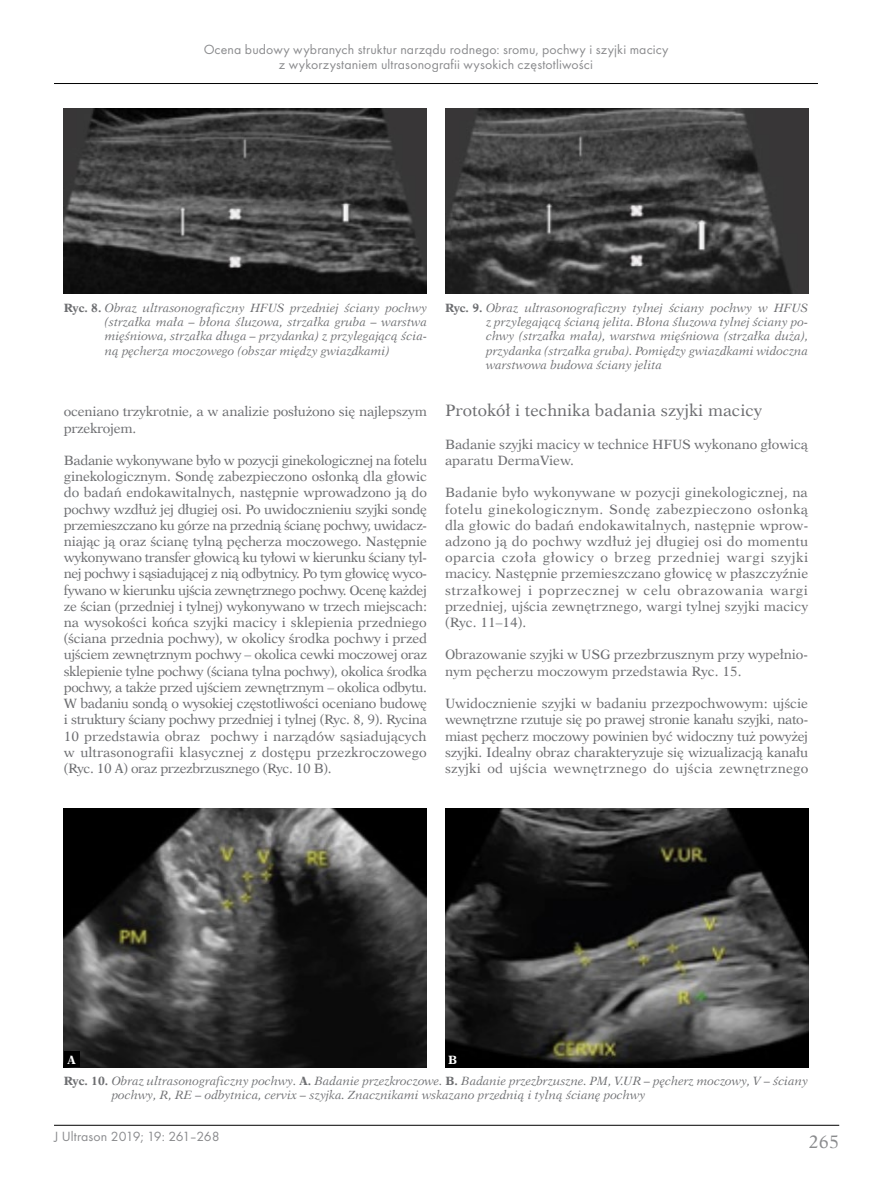
<style>
.page{position:relative;width:872px;height:1191px;background:#fff}
.page>*{position:absolute;margin:0;border:0;box-sizing:border-box;transform-origin:0 0}
.t1{font:18px "Dutch 823 EU Normal";color:#6d6e71}
._2st_Srodtytul_PL_An{font:16.5px "Dutch 823 EU Normal";color:#6d6e71}
.t2{font:13.8px/14.4px "Futura TCE";letter-spacing:.01em;color:#6d6e71;text-align:center}
.BPL_-_Body_PL{font:13.5px/16.2px "Dutch 823 EU Normal";letter-spacing:-.015em;color:#6d6e71}
.BANG_-_Body_Ang{font:13.5px/16.2px "Dutch 823 EU Normal";color:#6d6e71}
.Normalny{font:12px/14.4px "Dutch 823 EU Italic";color:#6d6e71;text-align:justify}
.Normalny-2{font:12px "Dutch 823 EU Bold";color:#fff}
.s1{font-family:"Dutch 823 EU Bold"}
</style>
<div class="page">
<hr style="left:54px;top:1125px;width:785px;height:1px;background:#000">
<hr style="left:54px;top:83px;width:764px;height:1px;background:#000">
<img style="left:64px;top:108px;width:363px;height:186px">
<img style="left:445px;top:108px;width:363px;height:186px">
<img style="left:64px;top:808px;width:363px;height:259px">
<img style="left:445px;top:808px;width:363px;height:259px">
<div style="left:64px;top:1051px;width:15px;height:16px;background:#000"></div>
<div style="left:445px;top:1051px;width:15px;height:16px;background:#000"></div>
<p class="t2" style="left:203px;top:42px;width:466px">Ocena budowy wybranych struktur narządu rodnego: sromu, pochwy i szyjki macicy z wykorzystaniem ultrasonografii wysokich częstotliwości</p>
<p class="Normalny" style="left:105px;top:300px;width:324px;text-indent:-41px"><span class="s1">Ryc. 8.</span> Obraz ultrasonograficzny HFUS przedniej ściany pochwy (strzałka mała – błona śluzowa, strzałka gruba – warstwa mięśniowa, strzałka długa – przydanka) z przylegającą ścia&shy;ną pęcherza moczowego (obszar między gwiazdkami)</p>
<p class="Normalny" style="left:486px;top:300px;width:324px;text-indent:-41px"><span class="s1">Ryc. 9.</span> Obraz ultrasonograficzny tylnej ściany pochwy w HFUS z przylegającą ścianą jelita. Błona śluzowa tylnej ściany po&shy;chwy (strzałka mała), warstwa mięśniowa (strzałka duża), przydanka (strzałka gruba). Pomiędzy gwiazdkami widoczna warstwowa budowa ściany jelita</p>
<p class="BPL_-_Body_PL" style="left:64px;top:404px;width:364px">oceniano trzykrotnie, a w analizie posłużono się najlepszym przekrojem.</p>
<p class="BPL_-_Body_PL" style="left:64px;top:452px;width:365px;text-align:justify">Badanie wykonywane było w pozycji ginekologicznej na fotelu ginekologicznym. Sondę zabezpieczono osłonką dla głowic do badań endokawitalnych, następnie wprowadzono ją do pochwy wzdłuż jej długiej osi. Po uwidocznieniu szyjki sondę przemieszczano ku górze na przednią ścianę pochwy, uwidacz&shy;niając ją oraz ścianę tylną pęcherza moczowego. Następnie wykonywano transfer głowicą ku tyłowi w kierunku ściany tyl&shy;nej pochwy i sąsiadującej z nią odbytnicy. Po tym głowicę wyco&shy;fywano w kierunku ujścia zewnętrznego pochwy. Ocenę każdej ze ścian (przedniej i tylnej) wykonywano w trzech miejscach: na wysokości końca szyjki macicy i sklepienia przedniego (ściana przednia pochwy), w okolicy środka pochwy i przed ujściem zewnętrznym pochwy – okolica cewki moczowej oraz sklepienie tylne pochwy (ściana tylna pochwy), okolica środka pochwy, a także przed ujściem zewnętrznym – okolica odbytu.<br>W badaniu sondą o wysokiej częstotliwości oceniano budowę i struktury ściany pochwy przedniej i tylnej (Ryc. 8, 9). Rycina 10 przedstawia obraz pochwy i narządów sąsiadujących w ultrasonografii klasycznej z dostępu przezkroczowego (Ryc. 10 A) oraz przezbrzusznego (Ryc. 10 B).</p>
<p class="_2st_Srodtytul_PL_An" style="left:445px;top:400px;width:319px">Protokół i technika badania szyjki macicy</p>
<p class="BANG_-_Body_Ang" style="left:445px;top:436px;width:365px">Badanie szyjki macicy w technice HFUS wykonano głowicą aparatu DermaView.</p>
<p class="BANG_-_Body_Ang" style="left:445px;top:485px;width:365px;text-align:justify">Badanie było wykonywane w pozycji ginekologicznej, na fotelu ginekologicznym. Sondę zabezpieczono osłonką dla głowic do badań endokawitalnych, następnie wprow&shy;adzono ją do pochwy wzdłuż jej długiej osi do momentu oparcia czoła głowicy o brzeg przedniej wargi szyjki macicy. Następnie przemieszczano głowicę w płaszczyźnie strzałkowej i poprzecznej w celu obrazowania wargi przedniej, ujścia zewnętrznego, wargi tylnej szyjki macicy (Ryc. 11–14).</p>
<p class="BANG_-_Body_Ang" style="left:445px;top:647px;width:364px">Obrazowanie szyjki w USG przezbrzusznym przy wypełnio&shy;nym pęcherzu moczowym przedstawia Ryc. 15.</p>
<p class="BANG_-_Body_Ang" style="left:445px;top:695px;width:365px;text-align:justify">Uwidocznienie szyjki w badaniu przezpochwowym: ujście wewnętrzne rzutuje się po prawej stronie kanału szyjki, nato&shy;miast pęcherz moczowy powinien być widoczny tuż powyżej szyjki. Idealny obraz charakteryzuje się wizualizacją kanału szyjki od ujścia wewnętrznego do ujścia zewnętrznego</p>
<p class="Normalny-2" style="left:67px;top:1052px;width:10px">A</p>
<p class="Normalny-2" style="left:448px;top:1052px;width:11px">B</p>
<p class="Normalny" style="left:112px;top:1073px;width:698px;text-indent:-48px"><span class="s1">Ryc. 10.</span> Obraz ultrasonograficzny pochwy. <span class="s1">A.</span> Badanie przezkroczowe. <span class="s1">B.</span> Badanie przezbrzuszne. PM, V.UR – pęcherz moczowy, V – ściany pochwy, R, RE – odbytnica, cervix – szyjka. Znacznikami wskazano przednią i tylną ścianę pochwy</p>
<p class="t2" style="left:54px;top:1128px;width:167px">J Ultrason 2019; 19: 261–268</p>
<h1 class="t1" style="left:808px;top:1131px;width:32px">265</h1>
</div>
